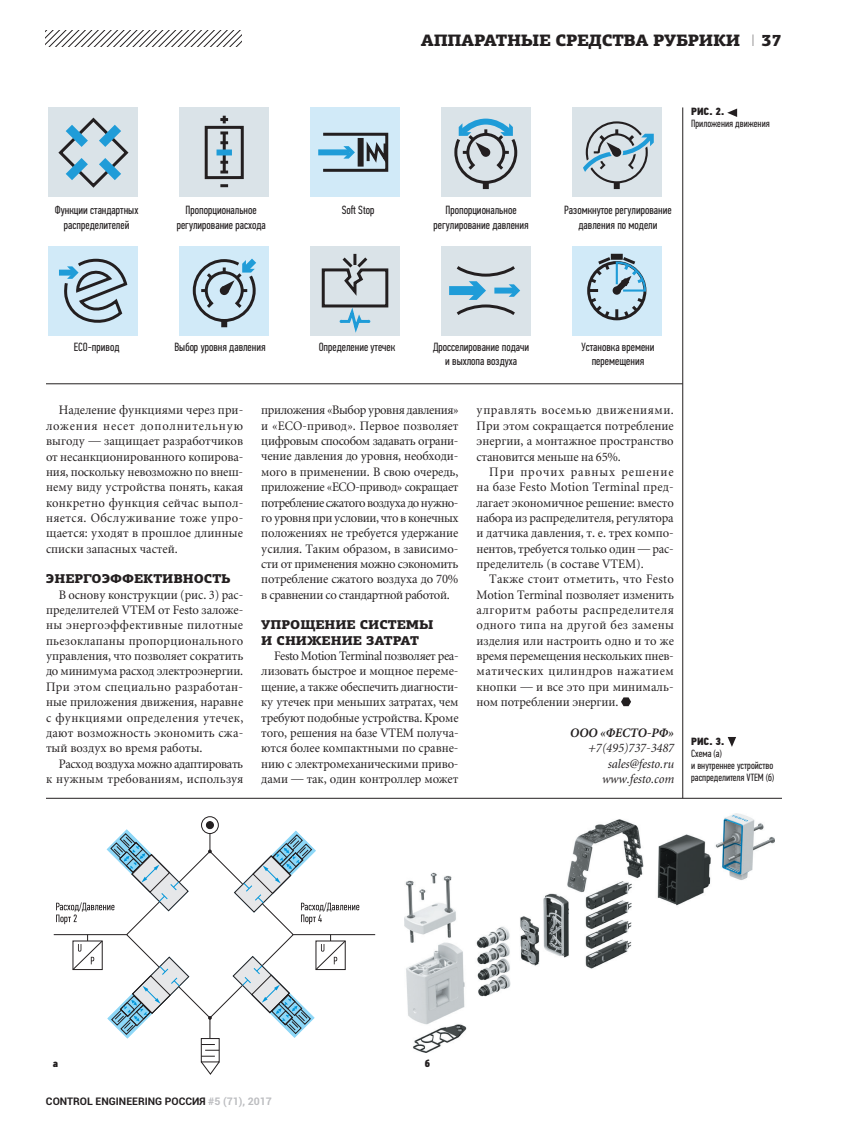
<style>
.page{position:relative;width:851px;height:1136px;background:#fff}
.page>*{position:absolute;margin:0;border:0;box-sizing:border-box;transform-origin:0 0}
.t1{font:900 16.5px "PF Agora Slab Pro";letter-spacing:-.02em;color:#231f20}
.t2{font:12.75px/15.3px "Miniature";letter-spacing:-.005em;color:#231f20;text-align:justify;scale:.96 1}
.t3{font:12.75px/15.3px "Miniature";letter-spacing:-.03em;color:#231f20;text-align:right;scale:.96 1}
.t4{font:900 12.75px/15.3px "PF Agora Slab Pro";color:#231f20}
.t5{font:italic 12.75px/15.3px "Miniature";color:#231f20;text-align:right;scale:.96 1}
.t6{font:italic 700 12.75px "Miniature";color:#231f20;scale:.96 1}
.t7{font:12px/14.2px "PF Din Text Comp Pro";color:#231f20;text-align:center}
.t8{font:10.5px/12px "PF Din Text Comp Pro";color:#231f20}
.t9{font:700 10.5px "Roboto";color:#231f20}
.t10{font:10.5px "PF Din Text Cond Pro X Black";color:#231f20}
.s1{font-family:"PF Din Text Pro";font-weight:100}
.s2{color:#bcbdc0}
</style>
<div class="page">
<svg style="left:46px;top:31px;width:195px;height:15px"></svg>
<svg style="left:621px;top:697px;width:10px;height:9px"></svg>
<div style="left:48px;top:107px;width:90px;height:90px;background:#dae3e8"></div>
<svg style="left:58px;top:117px;width:71px;height:71px"></svg>
<div style="left:48px;top:245px;width:90px;height:90px;background:#d1eaf8"></div>
<div style="left:59px;top:269px;width:15px;height:6px;background:#1f9cd8"></div>
<svg style="left:63px;top:258px;width:65px;height:65px"></svg>
<div style="left:179px;top:107px;width:90px;height:90px;background:#dae3e8"></div>
<div style="left:205px;top:126px;width:39px;height:53px;border:3px solid #231f20"></div>
<hr style="left:223px;top:133px;width:3px;height:39px;background:#231f20">
<svg style="left:220px;top:116px;width:8px;height:7px"></svg>
<svg style="left:220px;top:184px;width:8px;height:3px"></svg>
<div style="left:216px;top:149px;width:16px;height:6px;background:#1f9cd8"></div>
<svg style="left:220px;top:131px;width:8px;height:3px"></svg>
<svg style="left:220px;top:141px;width:8px;height:3px"></svg>
<svg style="left:220px;top:161px;width:8px;height:3px"></svg>
<svg style="left:220px;top:170px;width:8px;height:3px"></svg>
<div style="left:179px;top:245px;width:90px;height:90px;background:#d1eaf8"></div>
<div style="left:221px;top:320px;width:6px;height:7px;background:#231f20"></div>
<svg style="left:192px;top:258px;width:64px;height:65px"></svg>
<div style="left:310px;top:107px;width:90px;height:90px;background:#d1eaf8"></div>
<div style="left:321px;top:133px;width:67px;height:39px;border:3px solid #231f20"></div>
<div style="left:318px;top:149px;width:31px;height:6px;background:#1f9cd8"></div>
<svg style="left:343px;top:146px;width:12px;height:13px"></svg>
<svg style="left:365px;top:136px;width:23px;height:33px"></svg>
<div style="left:357px;top:138px;width:6px;height:28px;background:#231f20"></div>
<div style="left:310px;top:245px;width:90px;height:90px;background:#dae3e8"></div>
<svg style="left:321px;top:254px;width:68px;height:79px"></svg>
<div style="left:441px;top:107px;width:89px;height:90px;background:#dae3e8"></div>
<svg style="left:454px;top:118px;width:64px;height:71px"></svg>
<div style="left:441px;top:245px;width:89px;height:90px;background:#dae3e8"></div>
<div style="left:449px;top:286px;width:29px;height:9px;background:#1f9cd8"></div>
<svg style="left:453px;top:266px;width:67px;height:49px"></svg>
<div style="left:571px;top:107px;width:90px;height:90px;background:#dae3e8"></div>
<div style="left:613px;top:182px;width:6px;height:7px;background:#231f20"></div>
<svg style="left:583px;top:121px;width:70px;height:62px"></svg>
<div style="left:571px;top:245px;width:90px;height:90px;background:#d1eaf8"></div>
<svg style="left:586px;top:245px;width:60px;height:75px"></svg>
<img style="left:405px;top:813px;width:369px;height:239px">
<hr style="left:293px;top:934px;width:82px;height:1px;background:#231f20">
<hr style="left:54px;top:934px;width:73px;height:1px;background:#231f20">
<svg style="left:201px;top:816px;width:17px;height:17px"></svg>
<div style="left:201px;top:816px;width:18px;height:17px;border:1px solid #231f20;border-radius:50%"></div>
<div style="left:206px;top:821px;width:7px;height:7px;background:#231f20;border-radius:50%"></div>
<div style="left:206px;top:821px;width:8px;height:7px;border:1px solid #231f20;border-radius:50%"></div>
<svg style="left:56px;top:825px;width:303px;height:250px"></svg>
<svg style="left:727px;top:108px;width:10px;height:9px"></svg>
<svg style="left:727px;top:737px;width:9px;height:9px"></svg>
<hr style="left:682px;top:107px;width:1px;height:691px;background:#231f20">
<hr style="left:46px;top:798px;width:735px;height:1px;background:#231f20">
<hr style="left:46px;top:383px;width:636px;height:1px;background:#231f20">
<p class="t1" style="left:421px;top:31px;width:321px">АППАРАТНЫЕ СРЕДСТВА РУБРИКИ</p>
<p class="t1" style="left:751px;top:31px;width:32px"><span class="s1">I</span> 37</p>
<p class="t7" style="left:55px;top:203px;width:85px">Функции стандартных распределителей</p>
<p class="t7" style="left:177px;top:203px;width:91px">Пропорциональное регулирование расхода</p>
<p class="t7" style="left:342px;top:203px;width:34px">Soſt Stop</p>
<p class="t7" style="left:433px;top:203px;width:97px">Пропорциональное регулирование давления</p>
<p class="t10" style="left:691px;top:106px;width:35px">РИС. 2.</p>
<p class="t8" style="left:691px;top:118px;width:80px">Приложения движения</p>
<p class="t7" style="left:564px;top:203px;width:109px">Разомкнутое регулирование давления по модели</p>
<p class="t7" style="left:74px;top:340px;width:47px">ECO-привод</p>
<p class="t7" style="left:174px;top:340px;width:93px">Выбор уровня давления</p>
<p class="t7" style="left:318px;top:340px;width:78px">Определение утечек</p>
<p class="t7" style="left:433px;top:340px;width:97px">Дросселирование подачи и выхлопа воздуха</p>
<p class="t7" style="left:581px;top:340px;width:75px">Установка времени перемещения</p>
<p class="t2" style="left:46px;top:403px;width:207px;text-indent:13px">Наделение функциями через при&shy;ложения несет дополнительную выгоду — защищает разработчиков от несанкционированного копирова&shy;ния, поскольку невозможно по внеш&shy;нему виду устройства понять, какая конкретно функция сейчас выпол&shy;няется. Обслуживание тоже упро&shy;щается: уходят в прошлое длинные списки запасных частей.</p>
<p class="t4" style="left:46px;top:571px;width:186px">ЭНЕРГОЭФФЕКТИВНОСТЬ</p>
<p class="t2" style="left:46px;top:587px;width:207px;text-indent:13px">В основу конструкции (рис. 3) рас&shy;пределителей VTEM от Festo заложе&shy;ны энергоэффективные пилотные пьезоклапаны пропорционального управления, что позволяет сократить до минимума расход электроэнергии.<br>При этом специально разработан&shy;ные приложения движения, наравне с функциями определения утечек, дают возможность экономить сжа&shy;тый воздух во время работы.</p>
<p class="t3" style="left:46px;top:756px;width:207px">Расход воздуха можно адаптировать<br>к нужным требованиям, используя</p>
<p class="t2" style="left:261px;top:403px;width:207px">приложения «Выбор уровня давления» и «ECO-привод». Первое позволяет цифровым способом задавать ограни&shy;чение давления до уровня, необходи&shy;мого в применении. В свою очередь, приложение «ECO-привод» сокращает потребление сжатого воздуха до нужно&shy;го уровня при условии, что в конечных положениях не требуется удержание усилия. Таким образом, в зависимо&shy;сти от применения можно сэкономить потребление сжатого воздуха до 70% в сравнении со стандартной работой.</p>
<p class="t4" style="left:261px;top:617px;width:174px">УПРОЩЕНИЕ СИСТЕМЫ<br>И СНИЖЕНИЕ ЗАТРАТ</p>
<p class="t2" style="left:261px;top:648px;width:207px;text-indent:13px">Festo Motion Terminal позволяет реа&shy;лизовать быстрое и мощное переме&shy;щение, а также обеспечить диагности&shy;ку утечек при меньших затратах, чем требуют подобные устройства. Кроме того, решения на базе VTEM получа&shy;ются более компактными по сравне&shy;нию с электромеханическими приво&shy;дами — так, один контроллер может</p>
<p class="t2" style="left:476px;top:403px;width:207px">управлять восемью движениями.<br>При этом сокращается потребление энергии, а монтажное пространство становится меньше на 65%.</p>
<p class="t2" style="left:476px;top:464px;width:207px;text-indent:13px">При прочих равных решение на базе Festo Motion Terminal пред&shy;лагает экономичное решение: вместо набора из распределителя, регулятора и датчика давления, т. е. трех компо&shy;нентов, требуется только один — рас&shy;пределитель (в составе VTEM).</p>
<p class="t2" style="left:476px;top:572px;width:207px;text-indent:13px">Также стоит отметить, что Festo Motion Terminal позволяет изменить алгоритм работы распределителя одного типа на другой без замены изделия или настроить одно и то же время перемещения нескольких пнев&shy;матических цилиндров нажатием кнопки — и все это при минималь&shy;ном потреблении энергии.</p>
<p class="t6" style="left:570px;top:726px;width:109px">ООО «ФЕСТО-РФ»</p>
<p class="t5" style="left:587px;top:740px;width:91px">+7(495)737-3487 sales@festo.ru www.festo.com</p>
<p class="t10" style="left:691px;top:735px;width:35px">РИС. 3.</p>
<p class="t8" style="left:691px;top:747px;width:84px">Схема (а)<br>и внутреннее устройство распределителя VTEM (б)</p>
<p class="t10" style="left:53px;top:1057px;width:7px">а</p>
<p class="t10" style="left:425px;top:1057px;width:7px">б</p>
<p class="t9" style="left:46px;top:1093px;width:227px">CONTROL ENGINEERING РОССИЯ <span class="s2">#5 (71), 2017</span></p>
</div>
